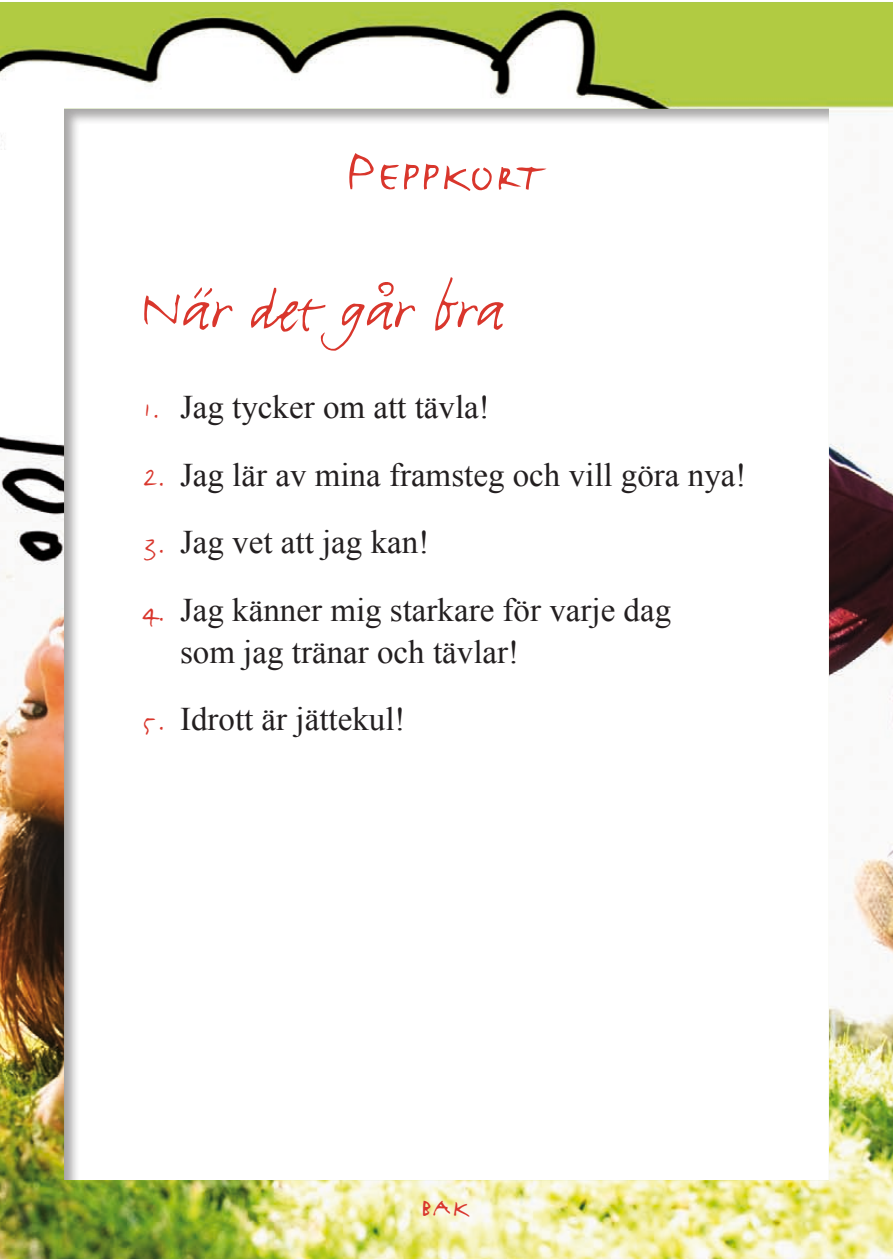
<style>
.page{position:relative;width:893px;height:1259px;background:#fff}
.page>*{position:absolute;margin:0;border:0;box-sizing:border-box;transform-origin:0 0}
.Rubbe{font:72px "FF Justlefthand Caps";color:#d9362c}
.Rubbe-2{font:69px "FF Justlefthand";color:#d9362c}
.Rubbe-3{font:42px "FF Justlefthand Caps";color:#d9362c}
.Brödtext{font:33px "Times New Roman";color:#231f20}
.s1{font-family:"FF Justlefthand";font-size:42px;color:#d9362c}
</style>
<div class="page">
<img style="left:0;top:2px;width:893px;height:1257px">
<p class="Rubbe" style="left:346px;top:126px;width:199px">Peppkort</p>
<p class="Rubbe-2" style="left:140px;top:266px;width:367px">När det går bra</p>
<p class="Brödtext" style="left:141px;top:388px;width:350px"><span class="s1">1.</span> Jag tycker om att tävla!</p>
<p class="Brödtext" style="left:141px;top:455px;width:607px"><span class="s1">2.</span> Jag lär av mina framsteg och vill göra nya!</p>
<p class="Brödtext" style="left:141px;top:523px;width:290px"><span class="s1">3.</span> Jag vet att jag kan!</p>
<p class="Brödtext" style="left:141px;top:590px;width:532px"><span class="s1">4.</span> Jag känner mig starkare för varje dag</p>
<p class="Brödtext" style="left:180px;top:632px;width:341px">som jag tränar och tävlar!</p>
<p class="Brödtext" style="left:141px;top:700px;width:266px"><span class="s1">5.</span> Idrott är jättekul!</p>
<p class="Rubbe-3" style="left:421px;top:1178px;width:49px">bak</p>
</div>
